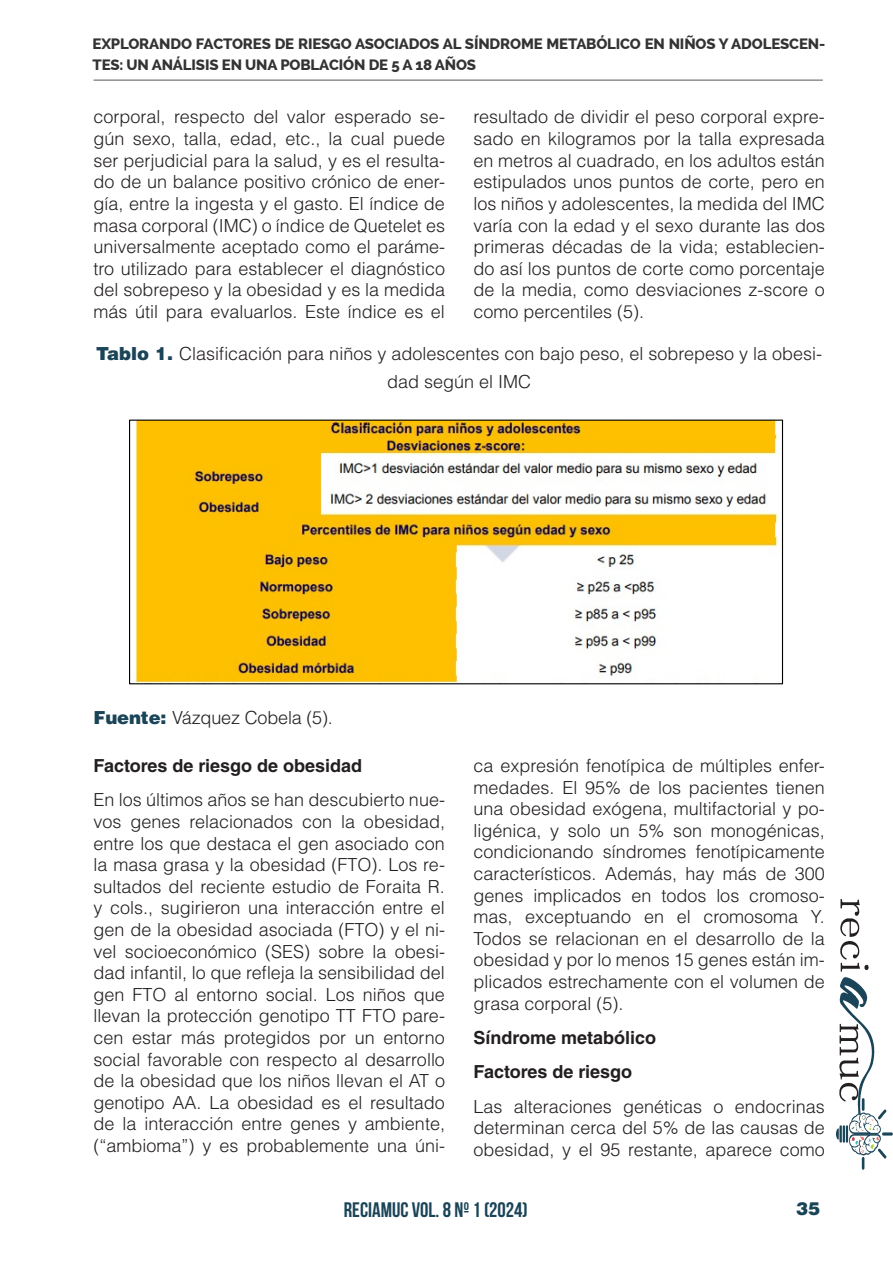
<style>
.page{position:relative;width:893px;height:1263px;background:#fff}
.page>*{position:absolute;margin:0;border:0;box-sizing:border-box;transform-origin:0 0}
.t1{font:700 21px "Bebas Neue";color:#1a4458}
.t2{font:300 18px/21.6px "Helvetica LT Std";color:#231f20;text-align:justify}
.t3{font:700 18px "Helvetica LT Std";color:#231f20}
.t4{font:900 18px "Helvetica LT Std";color:#1a4458}
.t5{font:800 15px/21px "Raleway";letter-spacing:-.01em;color:#333}
.s1{font-weight:900;color:#1a4458}
</style>
<div class="page">
<hr style="left:94px;top:80px;width:729px;height:1px;background:#545557">
<svg style="left:836px;top:899px;width:57px;height:271px"></svg>
<img style="left:135px;top:422px;width:645px;height:260px">
<div style="left:129px;top:420px;width:654px;height:264px;border:1px solid #000"></div>
<p class="t5" style="left:92px;top:33px;width:734px">EXPLORANDO FACTORES DE RIESGO ASOCIADOS AL SÍNDROME METABÓLICO EN NIÑOS Y ADOLESCEN-<br>TES: UN ANÁLISIS EN UNA POBLACIÓN DE 5 A 18 AÑOS</p>
<p class="t2" style="left:94px;top:106px;width:353px">corporal, respecto del valor esperado se&shy;gún sexo, talla, edad, etc., la cual puede ser perjudicial para la salud, y es el resulta&shy;do de un balance positivo crónico de ener&shy;gía, entre la ingesta y el gasto. El índice de masa corporal (IMC) o índice de Quetelet es universalmente aceptado como el paráme&shy;tro utilizado para establecer el diagnóstico del sobrepeso y la obesidad y es la medida más útil para evaluarlos. Este índice es el</p>
<p class="t2" style="left:473px;top:106px;width:353px">resultado de dividir el peso corporal expre&shy;sado en kilogramos por la talla expresada en metros al cuadrado, en los adultos están estipulados unos puntos de corte, pero en los niños y adolescentes, la medida del IMC varía con la edad y el sexo durante las dos primeras décadas de la vida; establecien&shy;do así los puntos de corte como porcentaje de la media, como desviaciones z-score o como percentiles (5).</p>
<p class="t2" style="left:96px;top:340px;width:727px;line-height:27px;text-align:center"><span class="s1">Tablo 1.</span> Clasificación para niños y adolescentes con bajo peso, el sobrepeso y la obesi&shy;dad según el IMC</p>
<p class="t2" style="left:94px;top:706px;width:241px"><span class="s1">Fuente:</span> Vázquez Cobela (5).</p>
<p class="t3" style="left:94px;top:755px;width:270px">Factores de riesgo de obesidad</p>
<p class="t2" style="left:94px;top:789px;width:353px">En los últimos años se han descubierto nue&shy;vos genes relacionados con la obesidad, entre los que destaca el gen asociado con la masa grasa y la obesidad (FTO). Los re&shy;sultados del reciente estudio de Foraita R. y cols., sugirieron una interacción entre el gen de la obesidad asociada (FTO) y el ni&shy;vel socioeconómico (SES) sobre la obesi&shy;dad infantil, lo que refleja la sensibilidad del gen FTO al entorno social. Los niños que llevan la protección genotipo TT FTO pare&shy;cen estar más protegidos por un entorno social favorable con respecto al desarrollo de la obesidad que los niños llevan el AT o genotipo AA. La obesidad es el resultado de la interacción entre genes y ambiente, (“ambioma”) y es probablemente una úni-</p>
<p class="t2" style="left:473px;top:755px;width:353px">ca expresión fenotípica de múltiples enfer&shy;medades. El 95% de los pacientes tienen una obesidad exógena, multifactorial y po&shy;ligénica, y solo un 5% son monogénicas, condicionando síndromes fenotípicamente característicos. Además, hay más de 300 genes implicados en todos los cromoso&shy;mas, exceptuando en el cromosoma Y.<br>Todos se relacionan en el desarrollo de la obesidad y por lo menos 15 genes están im&shy;plicados estrechamente con el volumen de grasa corporal (5).</p>
<p class="t3" style="left:473px;top:1027px;width:184px">Síndrome metabólico</p>
<p class="t3" style="left:473px;top:1061px;width:160px">Factores de riesgo</p>
<p class="t2" style="left:473px;top:1095px;width:353px">Las alteraciones genéticas o endocrinas determinan cerca del 5% de las causas de obesidad, y el 95 restante, aparece como</p>
<p class="t1" style="left:344px;top:1198px;width:185px">RECIAMUC VOL. 8 Nº 1 (2024)</p>
<p class="t4" style="left:796px;top:1197px;width:26px">35</p>
</div>
